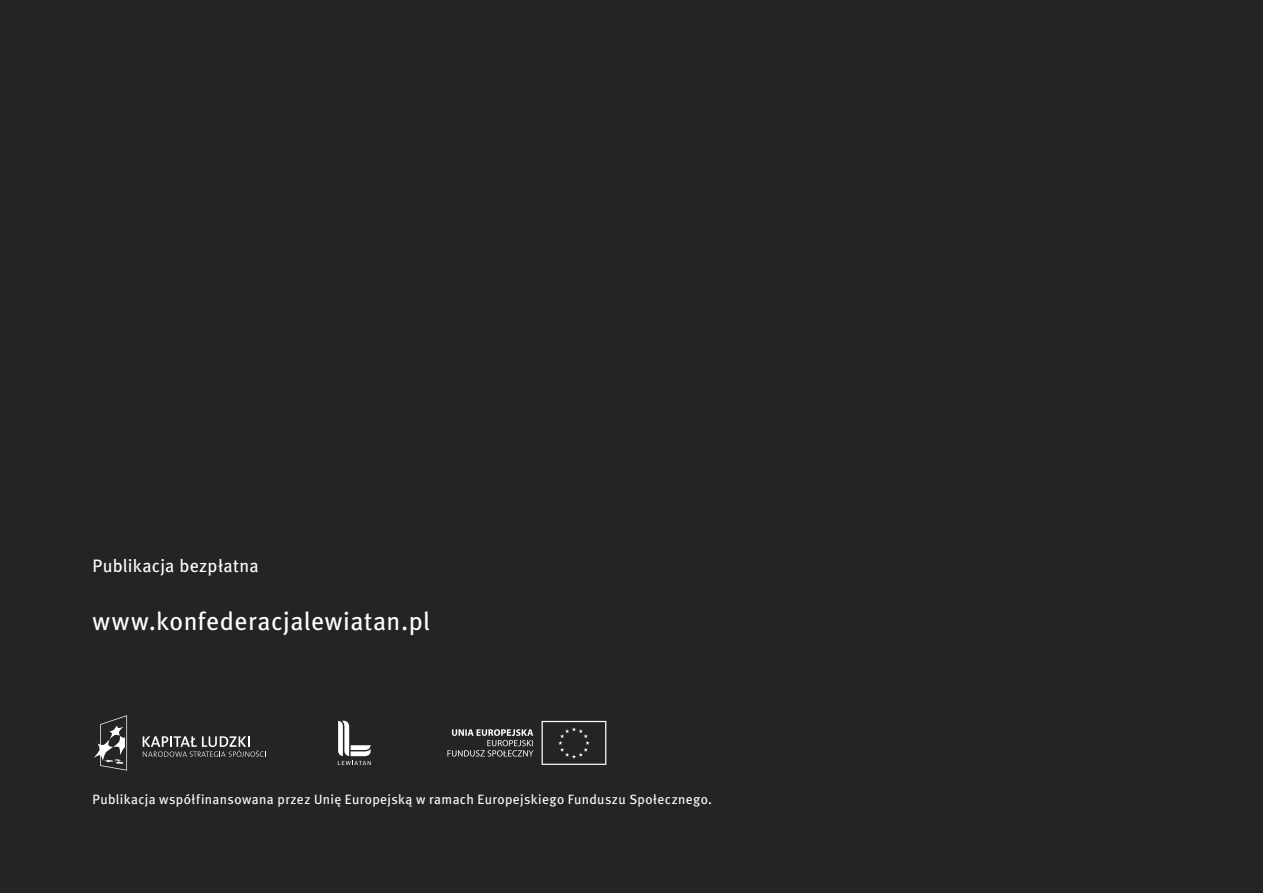
<style>
.page{position:relative;width:1263px;height:893px;background:#262324}
.page>*{position:absolute;margin:0;border:0;box-sizing:border-box;transform-origin:0 0}
.tabela_numer{font:25.5px "Meta Book CELF";letter-spacing:.02em;color:#fff}
.t1{font:18px "Meta Book CELF";letter-spacing:.015em;color:#fff}
.t2{font:13.5px "Meta Book CELF";letter-spacing:.03em;color:#fff}
</style>
<div class="page">
<svg style="left:447px;top:729px;width:86px;height:28px"></svg>
<svg style="left:541px;top:721px;width:65px;height:44px"></svg>
<svg style="left:338px;top:721px;width:33px;height:44px"></svg>
<svg style="left:143px;top:736px;width:123px;height:21px"></svg>
<svg style="left:94px;top:715px;width:33px;height:56px"></svg>
<p class="t1" style="left:92px;top:555px;width:168px">Publikacja bezpłatna</p>
<p class="tabela_numer" style="left:92px;top:606px;width:339px">www.konfederacjalewiatan.pl</p>
<p class="t2" style="left:92px;top:791px;width:621px">Publikacja współfinansowana przez Unię Europejską w ramach Europejskiego Funduszu Społecznego.</p>
</div>
